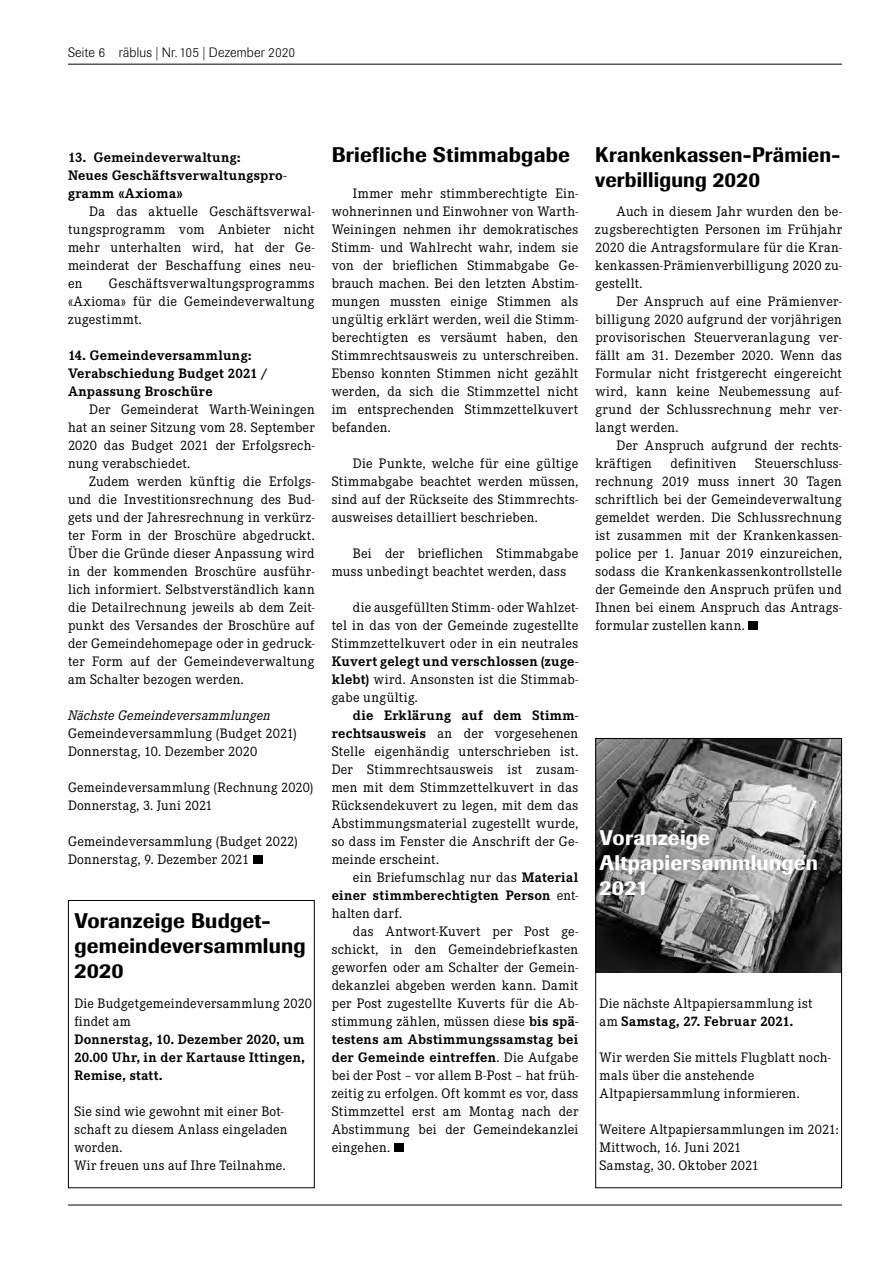
<style>
.page{position:relative;width:893px;height:1263px;background:#fff}
.page>*{position:absolute;margin:0;border:0;box-sizing:border-box;transform-origin:0 0}
.t1{font:500 21px/25.2px "Imago";letter-spacing:.01em;color:#000}
.t2{font:500 21px/25.2px "Imago";letter-spacing:.01em;color:#000;scale:.96 1}
.t3{font:500 21px/25.2px "Imago";letter-spacing:.01em;color:#fff}
.t4{font:13.5px/18px "Corporate EBQ";letter-spacing:.025em;color:#000;text-align:justify}
.t5{font:700 13.5px/18px "Corporate EBQ";letter-spacing:.03em;color:#000}
.t6{font:300 13.5px "Imago";letter-spacing:.01em;color:#000}
.t7{font:italic 13.5px "Corporate EBQ";letter-spacing:.01em;color:#000}
.t8{font:13.35px/18px "Corporate EBQ";letter-spacing:.02em;color:#000}
.s1{font-weight:700}
</style>
<div class="page">
<hr style="left:68px;top:64px;width:774px;height:1px;background:#000">
<hr style="left:68px;top:1205px;width:774px;height:1px;background:#000">
<div style="left:68px;top:900px;width:247px;height:288px;border:1px solid #000"></div>
<div style="left:253px;top:855px;width:10px;height:9px;background:#000"></div>
<div style="left:394px;top:1143px;width:10px;height:9px;background:#000"></div>
<div style="left:748px;top:621px;width:10px;height:9px;background:#000"></div>
<img style="left:597px;top:740px;width:243px;height:232px">
<div style="left:595px;top:738px;width:247px;height:450px;border:1px solid #000"></div>
<p class="t6" style="left:68px;top:45px;width:229px">Seite 6 räblus | Nr.105 | Dezember 2020</p>
<p class="t5" style="left:68px;top:148px;width:220px">13. Gemeindeverwaltung:<br>Neues Geschäftsverwaltungspro&shy;gramm «Axioma»</p>
<p class="t4" style="left:68px;top:202px;width:248px;text-indent:21px">Da das aktuelle Geschäftsverwal&shy;tungsprogramm vom Anbieter nicht mehr unterhalten wird, hat der Ge&shy;meinderat der Beschaffung eines neu&shy;en</p>
<p class="t4" style="left:68px;top:274px;width:248px;text-indent:41px">Geschäftsverwaltungsprogramms «Axioma» für die Gemeindeverwaltung zugestimmt.</p>
<p class="t5" style="left:68px;top:346px;width:201px">14. Gemeindeversammlung:<br>Verabschiedung Budget 2021 /<br>Anpassung Broschüre</p>
<p class="t4" style="left:68px;top:400px;width:248px;text-indent:21px">Der Gemeinderat Warth-Weiningen hat an seiner Sitzung vom 28. September 2020 das Budget 2021 der Erfolgsrech&shy;nung verabschiedet.</p>
<p class="t4" style="left:68px;top:472px;width:248px;text-indent:21px">Zudem werden künftig die Erfolgs&shy;und die Investitionsrechnung des Bud&shy;gets und der Jahresrechnung in verkürz&shy;ter Form in der Broschüre abgedruckt.<br>Über die Gründe dieser Anpassung wird in der kommenden Broschüre ausführ&shy;lich informiert. Selbstverständlich kann die Detailrechnung jeweils ab dem Zeit&shy;punkt des Versandes der Broschüre auf der Gemeindehomepage oder in gedruck&shy;ter Form auf der Gemeindeverwaltung am Schalter bezogen werden.</p>
<p class="t7" style="left:68px;top:707px;width:204px">Nächste Gemeindeversammlungen</p>
<p class="t4" style="left:68px;top:724px;width:230px">Gemeindeversammlung (Budget 2021)<br>Donnerstag, 10. Dezember 2020</p>
<p class="t8" style="left:68px;top:778px;width:247px">Gemeindeversammlung (Rechnung 2020)<br>Donnerstag, 3. Juni 2021</p>
<p class="t4" style="left:68px;top:832px;width:231px">Gemeindeversammlung (Budget 2022)<br>Donnerstag, 9. Dezember 2021</p>
<h1 class="t1" style="left:74px;top:908px;width:233px">Voranzeige Budget&shy;gemeindeversammlung<br>2020</h1>
<p class="t4" style="left:74px;top:994px;width:239px">Die Budgetgemeindeversammlung 2020 findet am</p>
<p class="t5" style="left:74px;top:1030px;width:232px;text-align:justify">Donnerstag, 10. Dezember 2020, um 20.00 Uhr, in der Kartause Ittingen, Remise, statt.</p>
<p class="t4" style="left:74px;top:1102px;width:215px;text-align:left">Sie sind wie gewohnt mit einer Bot&shy;schaft zu diesem Anlass eingeladen worden.<br>Wir freuen uns auf Ihre Teilnahme.</p>
<h1 class="t1" style="left:332px;top:142px;width:240px">Briefliche Stimmabgabe</h1>
<p class="t4" style="left:332px;top:184px;width:248px;text-indent:21px">Immer mehr stimmberechtigte Ein&shy;wohnerinnen und Einwohner von Warth-Weiningen nehmen ihr demokratisches Stimm- und Wahlrecht wahr, indem sie von der brieflichen Stimmabgabe Ge&shy;brauch machen. Bei den letzten Abstim&shy;mungen mussten einige Stimmen als ungültig erklärt werden, weil die Stimm&shy;berechtigten es versäumt haben, den Stimmrechtsausweis zu unterschreiben.<br>Ebenso konnten Stimmen nicht gezählt werden, da sich die Stimmzettel nicht im entsprechenden Stimmzettelkuvert befanden.</p>
<p class="t4" style="left:332px;top:454px;width:248px;text-indent:21px">Die Punkte, welche für eine gültige Stimmabgabe beachtet werden müssen, sind auf der Rückseite des Stimmrechts&shy;ausweises detailliert beschrieben.</p>
<p class="t4" style="left:332px;top:544px;width:248px;text-indent:21px">Bei der brieflichen Stimmabgabe muss unbedingt beachtet werden, dass</p>
<p class="t4" style="left:332px;top:598px;width:248px;text-indent:21px">die ausgefüllten Stimm- oder Wahlzet&shy;tel in das von der Gemeinde zugestellte Stimmzettelkuvert oder in ein neutrales</p>
<p class="t4" style="left:332px;top:652px;width:248px"><span class="s1">Kuvert gelegt und verschlossen (zuge&shy;klebt)</span> wird. Ansonsten ist die Stimmab&shy;gabe ungültig.</p>
<p class="t4" style="left:332px;top:706px;width:248px;text-indent:21px"><span class="s1">die Erklärung auf dem Stimm&shy;rechtsausweis</span> an der vorgesehenen Stelle eigenhändig unterschrieben ist.<br>Der Stimmrechtsausweis ist zusam&shy;men mit dem Stimmzettelkuvert in das Rücksendekuvert zu legen, mit dem das Abstimmungsmaterial zugestellt wurde, so dass im Fenster die Anschrift der Ge&shy;meinde erscheint.</p>
<p class="t4" style="left:332px;top:868px;width:248px;text-indent:21px">ein Briefumschlag nur das <span class="s1">Material einer stimmberechtigten Person</span> ent&shy;halten darf.</p>
<p class="t4" style="left:332px;top:922px;width:248px;text-indent:21px">das Antwort-Kuvert per Post ge&shy;schickt, in den Gemeindebriefkasten geworfen oder am Schalter der Gemein&shy;dekanzlei abgeben werden kann. Damit per Post zugestellte Kuverts für die Ab&shy;stimmung zählen, müssen diese <span class="s1">bis spä&shy;testens am Abstimmungssamstag bei der Gemeinde eintreffen</span>. Die Aufgabe bei der Post – vor allem B-Post – hat früh&shy;zeitig zu erfolgen. Oft kommt es vor, dass Stimmzettel erst am Montag nach der Abstimmung bei der Gemeindekanzlei eingehen.</p>
<h1 class="t2" style="left:595px;top:142px;width:257px">Krankenkassen-Prämien&shy;verbilligung 2020</h1>
<p class="t4" style="left:595px;top:202px;width:248px;text-indent:21px">Auch in diesem Jahr wurden den be&shy;zugsberechtigten Personen im Frühjahr 2020 die Antragsformulare für die Kran&shy;kenkassen-Prämienverbilligung 2020 zu&shy;gestellt.</p>
<p class="t4" style="left:595px;top:292px;width:248px;text-indent:21px">Der Anspruch auf eine Prämienver&shy;billigung 2020 aufgrund der vorjährigen provisorischen Steuerveranlagung ver&shy;fällt am 31. Dezember 2020. Wenn das Formular nicht fristgerecht eingereicht wird, kann keine Neubemessung auf&shy;grund der Schlussrechnung mehr ver&shy;langt werden.</p>
<p class="t4" style="left:595px;top:436px;width:248px;text-indent:21px">Der Anspruch aufgrund der rechts&shy;kräftigen</p>
<p class="t4" style="left:595px;top:454px;width:248px;text-indent:160px">Steuerschluss&shy;rechnung 2019 muss innert 30 Tagen schriftlich bei der Gemeindeverwaltung gemeldet werden. Die Schlussrechnung ist zusammen mit der Krankenkassen&shy;police per 1. Januar 2019 einzureichen, sodass die Krankenkassenkontrollstelle der Gemeinde den Anspruch prüfen und Ihnen bei einem Anspruch das Antrags&shy;formular zustellen kann.</p>
<p class="t4" style="left:670px;top:454px;width:67px">definitiven</p>
<h1 class="t3" style="left:600px;top:825px;width:220px">Voranzeige<br>Altpapiersammlungen<br>2021</h1>
<p class="t4" style="left:600px;top:994px;width:215px">Die nächste Altpapiersammlung ist am <span class="s1">Samstag, 27. Februar 2021.</span></p>
<p class="t4" style="left:600px;top:1048px;width:233px;text-align:left">Wir werden Sie mittels Flugblatt noch&shy;mals über die anstehende<br>Altpapiersammlung informieren.</p>
<p class="t4" style="left:600px;top:1120px;width:241px;text-align:left">Weitere Altpapiersammlungen im 2021:<br>Mittwoch, 16. Juni 2021<br>Samstag, 30. Oktober 2021</p>
</div>
